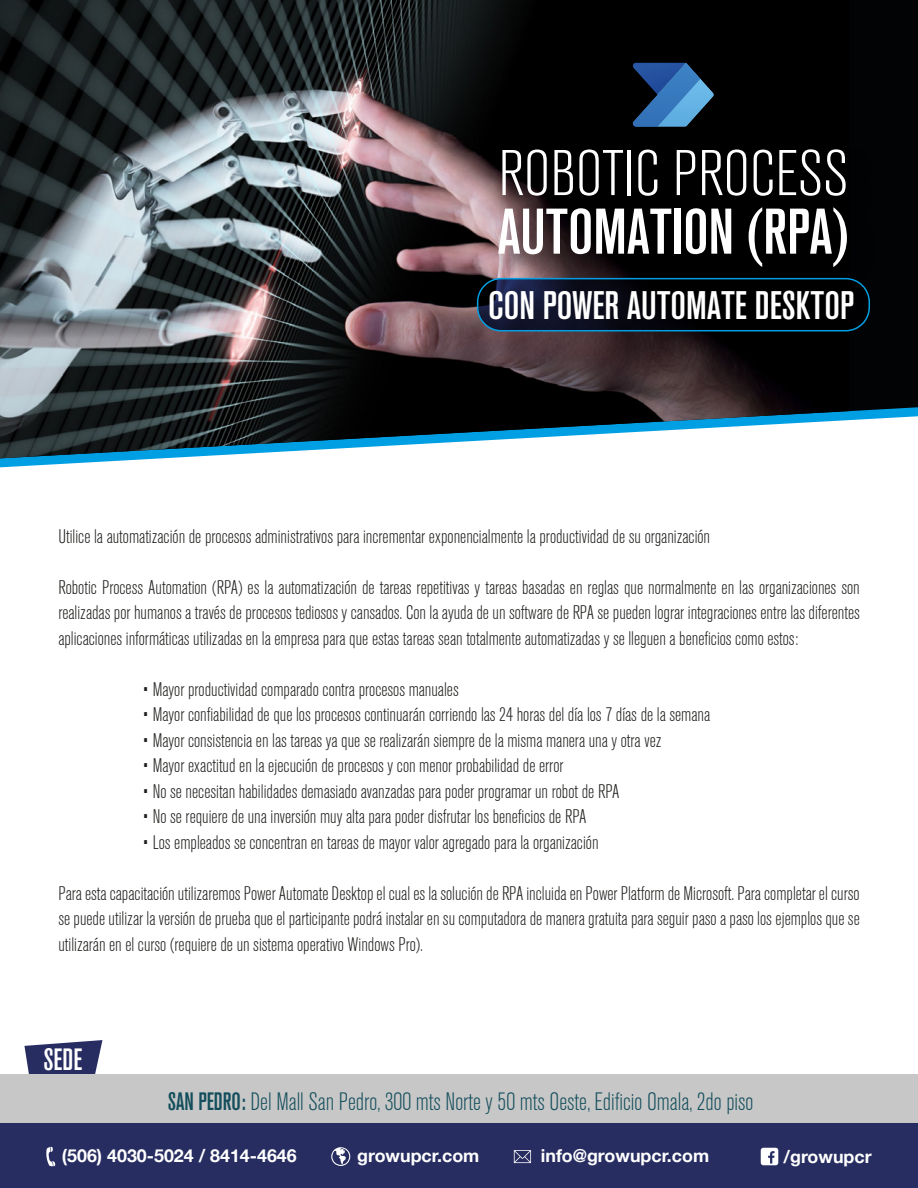
<style>
.page{position:relative;width:918px;height:1188px;background:#fff}
.page>*{position:absolute;margin:0;border:0;box-sizing:border-box;transform-origin:0 0}
.t1{font:500 condensed 63.9px "Akzidenz Grotesk BQ";color:#fff;scale:1.06 1}
.t2{font:300 condensed 63.9px "Akzidenz Grotesk BQ";color:#fff;scale:1.06 1}
.t3{font:39.45px "Akzidenz Grotesk BQ Md Cnd Alt";color:#fff;scale:1.06 1}
.t4{font:500 condensed 30.6px "Akzidenz Grotesk BQ";color:#fff}
.t5{font:300 condensed 24.9px "Akzidenz Grotesk BQ";color:#144e5c}
.t6{font:300 condensed 19.5px/25.5px "Akzidenz Grotesk BQ";color:#1d1d1b;text-align:justify}
.t7{font:700 17.85px "Helvetica Neue";color:#fff}
.s1{font-weight:500}
</style>
<div class="page">
<div style="left:849px;top:0;width:69px;height:421px;background:#020304"></div>
<img style="left:0;top:0;width:849px;height:458px">
<img style="left:486px;top:128px;width:396px;height:172px">
<svg style="left:478px;top:279px;width:391px;height:52px;background:#060711"></svg>
<div style="left:477px;top:278px;width:393px;height:53px;border:2px solid #009fe3;border-radius:24px"></div>
<svg style="left:24px;top:1040px;width:78px;height:35px;background:#4c517c"></svg>
<div style="left:0;top:1075px;width:918px;height:105px;background:#c7c7c7"></div>
<div style="left:0;top:1124px;width:918px;height:64px;background:#272d61"></div>
<svg style="left:633px;top:63px;width:81px;height:66px;background:#2b5783"></svg>
<svg style="left:46px;top:1147px;width:9px;height:19px"></svg>
<svg style="left:331px;top:1147px;width:19px;height:19px"></svg>
<svg style="left:514px;top:1150px;width:17px;height:13px"></svg>
<svg style="left:761px;top:1148px;width:17px;height:17px"></svg>
<h1 class="t2" style="left:498px;top:139px;width:332px">ROBOTIC PROCESS</h1>
<h1 class="t1" style="left:498px;top:195px;width:333px">AUTOMATION (RPA)</h1>
<h2 class="t3" style="left:488px;top:283px;width:347px">CON POWER AUTOMATE DESKTOP</h2>
<p class="t6" style="left:58px;top:524px;width:653px">Utilice la automatización de procesos administrativos para incrementar exponencialmente la productividad de su organización</p>
<p class="t6" style="left:58px;top:575px;width:803px">Robotic Process Automation (RPA) es la automatización de tareas repetitivas y tareas basadas en reglas que normalmente en las organizaciones son realizadas por humanos a través de procesos tediosos y cansados. Con la ayuda de un software de RPA se pueden lograr integraciones entre las diferentes aplicaciones informáticas utilizadas en la empresa para que estas tareas sean totalmente automatizadas y se lleguen a beneficios como estos:</p>
<p class="t6" style="left:143px;top:677px;width:318px">• Mayor productividad comparado contra procesos manuales</p>
<p class="t6" style="left:143px;top:702px;width:569px">• Mayor confiabilidad de que los procesos continuarán corriendo las 24 horas del día los 7 días de la semana</p>
<p class="t6" style="left:143px;top:728px;width:520px">• Mayor consistencia en las tareas ya que se realizarán siempre de la misma manera una y otra vez</p>
<p class="t6" style="left:143px;top:753px;width:422px">• Mayor exactitud en la ejecución de procesos y con menor probabilidad de error</p>
<p class="t6" style="left:143px;top:779px;width:478px">• No se necesitan habilidades demasiado avanzadas para poder programar un robot de RPA</p>
<p class="t6" style="left:143px;top:804px;width:445px">• No se requiere de una inversión muy alta para poder disfrutar los beneficios de RPA</p>
<p class="t6" style="left:143px;top:830px;width:457px">• Los empleados se concentran en tareas de mayor valor agregado para la organización</p>
<p class="t6" style="left:58px;top:881px;width:803px">Para esta capacitación utilizaremos Power Automate Desktop el cual es la solución de RPA incluida en Power Platform de Microsoft. Para completar el curso se puede utilizar la versión de prueba que el participante podrá instalar en su computadora de manera gratuita para seguir paso a paso los ejemplos que se utilizarán en el curso (requiere de un sistema operativo Windows Pro).</p>
<h3 class="t4" style="left:43px;top:1042px;width:40px">SEDE</h3>
<p class="t5" style="left:168px;top:1088px;width:587px"><span class="s1">SAN PEDRO:</span> Del Mall San Pedro, 300 mts Norte y 50 mts Oeste, Edificio Omala, 2do piso</p>
<p class="t7" style="left:62px;top:1141px;width:236px">(506) 4030-5024 / 8414-4646</p>
<p class="t7" style="left:357px;top:1141px;width:124px">growupcr.com</p>
<p class="t7" style="left:541px;top:1141px;width:170px">info@growupcr.com</p>
<p class="t7" style="left:784px;top:1143px;width:90px">/growupcr</p>
</div>
